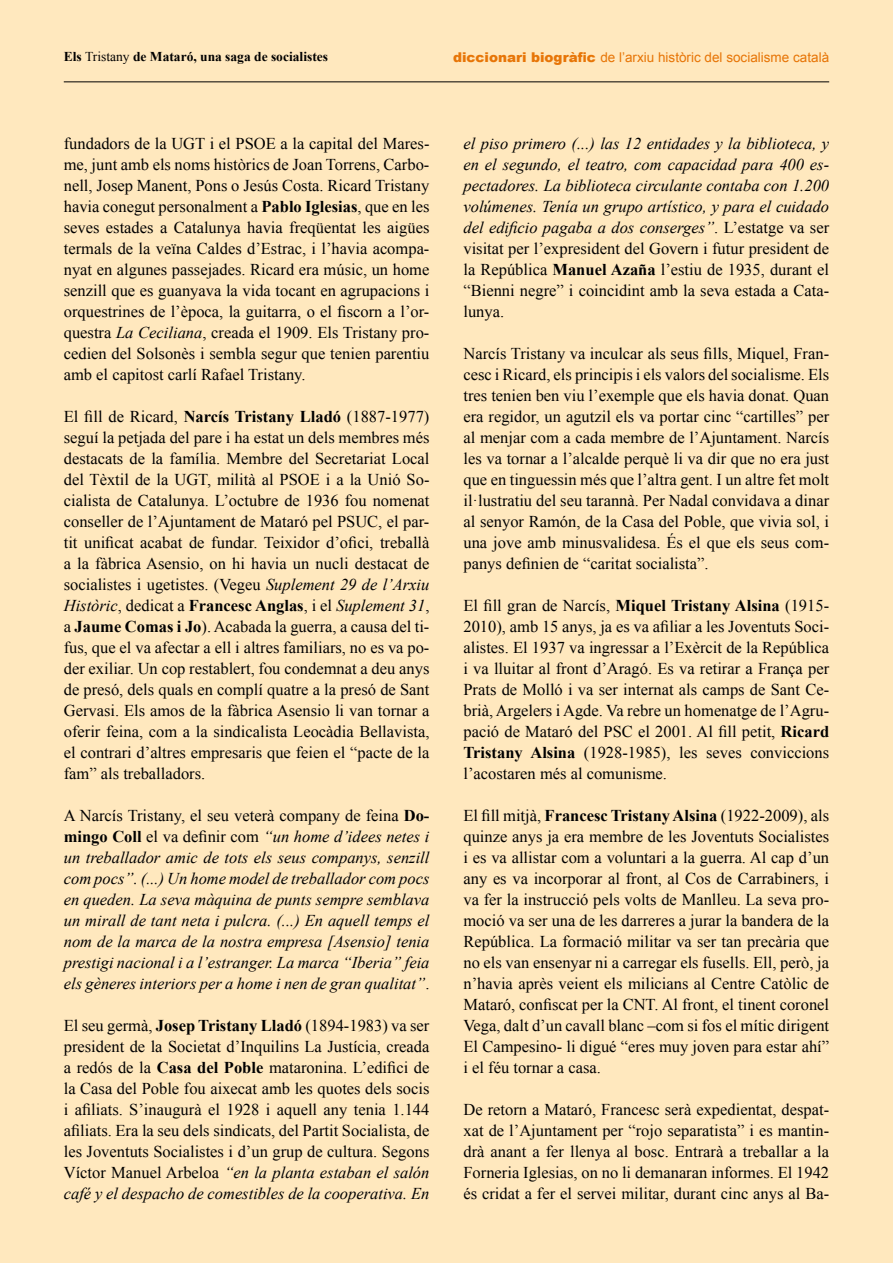
<style>
.page{position:relative;width:893px;height:1263px;background:#ffe8be}
.page>*{position:absolute;margin:0;border:0;box-sizing:border-box;transform-origin:0 0}
.t1{font:16.5px/21px "Times New Roman";color:#000;text-align:justify}
.t2{font:italic 16.5px/21px "Times New Roman";color:#000;text-align:justify}
.t3{font:13.5px "Arial";color:#e77507}
.t4{font:700 13.5px "Times New Roman";color:#000}
.s1{font-weight:400}
.s2{font-weight:900}
.s3{font-weight:700}
.s4{font-style:italic}
.s5{font-style:normal}
.s6{font-weight:700;font-style:normal}
</style>
<div class="page">
<hr style="left:64px;top:81px;width:765px;height:1px;background:#000">
<p class="t4" style="left:64px;top:48px;width:266px">Els <span class="s1">Tristany</span> de Mataró, una saga de socialistes</p>
<p class="t3" style="left:453px;top:49px;width:378px"><span class="s2">diccionari biogràfic</span> de l’arxiu històric del socialisme català</p>
<p class="t1" style="left:64px;top:132px;width:367px">fundadors de la UGT i el PSOE a la capital del Mares&shy;me, junt amb els noms històrics de Joan Torrens, Carbo&shy;nell, Josep Manent, Pons o Jesús Costa. Ricard Tristany havia conegut personalment a <span class="s3">Pablo Iglesias</span>, que en les seves estades a Catalunya havia freqüentat les aigües termals de la veïna Caldes d’Estrac, i l’havia acompa&shy;nyat en algunes passejades. Ricard era músic, un home senzill que es guanyava la vida tocant en agrupacions i orquestrines de l’època, la guitarra, o el fiscorn a l’or&shy;questra <span class="s4">La Ceciliana</span>, creada el 1909. Els Tristany pro&shy;cedien del Solsonès i sembla segur que tenien parentiu amb el capitost carlí Rafael Tristany.</p>
<p class="t1" style="left:64px;top:405px;width:367px">El fill de Ricard, <span class="s3">Narcís Tristany Lladó</span> (1887-1977) seguí la petjada del pare i ha estat un dels membres més destacats de la família. Membre del Secretariat Local del Tèxtil de la UGT, milità al PSOE i a la Unió So&shy;cialista de Catalunya. L’octubre de 1936 fou nomenat conseller de l’Ajuntament de Mataró pel PSUC, el par&shy;tit unificat acabat de fundar. Teixidor d’ofici, treballà a la fàbrica Asensio, on hi havia un nucli destacat de socialistes i ugetistes. (Vegeu <span class="s4">Suplement 29 de l’Arxiu Històric</span>, dedicat a <span class="s3">Francesc Anglas</span>, i el <span class="s4">Suplement 31</span>, a <span class="s3">Jaume Comas i Jo</span>). Acabada la guerra, a causa del ti&shy;fus, que el va afectar a ell i altres familiars, no es va po&shy;der exiliar. Un cop restablert, fou condemnat a deu anys de presó, dels quals en complí quatre a la presó de Sant Gervasi. Els amos de la fàbrica Asensio li van tornar a oferir feina, com a la sindicalista Leocàdia Bellavista, el contrari d’altres empresaris que feien el “pacte de la fam” als treballadors.</p>
<p class="t2" style="left:64px;top:804px;width:367px"><span class="s5">A Narcís Tristany, el seu veterà company de feina</span> <span class="s6">Do&shy;mingo Coll</span> <span class="s5">el va definir com</span> “un home d’idees netes i un treballador amic de tots els seus companys, senzill com pocs”. (...) Un home model de treballador com pocs en queden. La seva màquina de punts sempre semblava un mirall de tant neta i pulcra. (...) En aquell temps el nom de la marca de la nostra empresa [Asensio] tenia prestigi nacional i a l’estranger. La marca “Iberia” feia els gèneres interiors per a home i nen de gran qualitat”<span class="s5">.</span></p>
<p class="t1" style="left:64px;top:1014px;width:367px">El seu germà, <span class="s3">Josep Tristany Lladó</span> (1894-1983) va ser president de la Societat d’Inquilins La Justícia, creada a redós de la <span class="s3">Casa del Poble</span> mataronina. L’edifici de la Casa del Poble fou aixecat amb les quotes dels socis i afiliats. S’inaugurà el 1928 i aquell any tenia 1.144 afiliats. Era la seu dels sindicats, del Partit Socialista, de les Joventuts Socialistes i d’un grup de cultura. Segons Víctor Manuel Arbeloa <span class="s4">“en la planta estaban el salón café y el despacho de comestibles de la cooperativa. En</span></p>
<p class="t2" style="left:463px;top:132px;width:367px">el piso primero (...) las 12 entidades y la biblioteca, y en el segundo, el teatro, com capacidad para 400 es&shy;pectadores. La biblioteca circulante contaba con 1.200 volúmenes. Tenía un grupo artístico, y para el cuidado del edificio pagaba a dos conserges”<span class="s5">. L’estatge va ser visitat per l’expresident del Govern i futur president de la República</span> <span class="s6">Manuel Azaña</span> <span class="s5">l’estiu de 1935, durant el “Bienni negre” i coincidint amb la seva estada a Cata&shy;lunya.</span></p>
<p class="t1" style="left:463px;top:343px;width:367px">Narcís Tristany va inculcar als seus fills, Miquel, Fran&shy;cesc i Ricard, els principis i els valors del socialisme. Els tres tenien ben viu l’exemple que els havia donat. Quan era regidor, un agutzil els va portar cinc “cartilles” per al menjar com a cada membre de l’Ajuntament. Narcís les va tornar a l’alcalde perquè li va dir que no era just que en tinguessin més que l’altra gent. I un altre fet molt il·lustratiu del seu tarannà. Per Nadal convidava a dinar al senyor Ramón, de la Casa del Poble, que vivia sol, i una jove amb minusvalidesa. És el que els seus com&shy;panys definien de “caritat socialista”.</p>
<p class="t1" style="left:463px;top:595px;width:367px">El fill gran de Narcís, <span class="s3">Miquel Tristany Alsina</span> (1915- 2010), amb 15 anys, ja es va afiliar a les Joventuts Soci&shy;alistes. El 1937 va ingressar a l’Exèrcit de la República i va lluitar al front d’Aragó. Es va retirar a França per Prats de Molló i va ser internat als camps de Sant Ce&shy;brià, Argelers i Agde. Va rebre un homenatge de l’Agru&shy;pació de Mataró del PSC el 2001. Al fill petit, <span class="s3">Ricard Tristany Alsina</span> (1928-1985), les seves conviccions l’acostaren més al comunisme.</p>
<p class="t1" style="left:463px;top:805px;width:367px">El fill mitjà, <span class="s3">Francesc Tristany Alsina</span> (1922-2009), als quinze anys ja era membre de les Joventuts Socialistes i es va allistar com a voluntari a la guerra. Al cap d’un any es va incorporar al front, al Cos de Carrabiners, i va fer la instrucció pels volts de Manlleu. La seva pro&shy;moció va ser una de les darreres a jurar la bandera de la República. La formació militar va ser tan precària que no els van ensenyar ni a carregar els fusells. Ell, però, ja n’havia après veient els milicians al Centre Catòlic de Mataró, confiscat per la CNT. Al front, el tinent coronel Vega, dalt d’un cavall blanc –com si fos el mític dirigent El Campesino- li digué “eres muy joven para estar ahí” i el féu tornar a casa.</p>
<p class="t1" style="left:463px;top:1099px;width:367px">De retorn a Mataró, Francesc serà expedientat, despat&shy;xat de l’Ajuntament per “rojo separatista” i es mantin&shy;drà anant a fer llenya al bosc. Entrarà a treballar a la Forneria Iglesias, on no li demanaran informes. El 1942 és cridat a fer el servei militar, durant cinc anys al Ba-</p>
</div>
